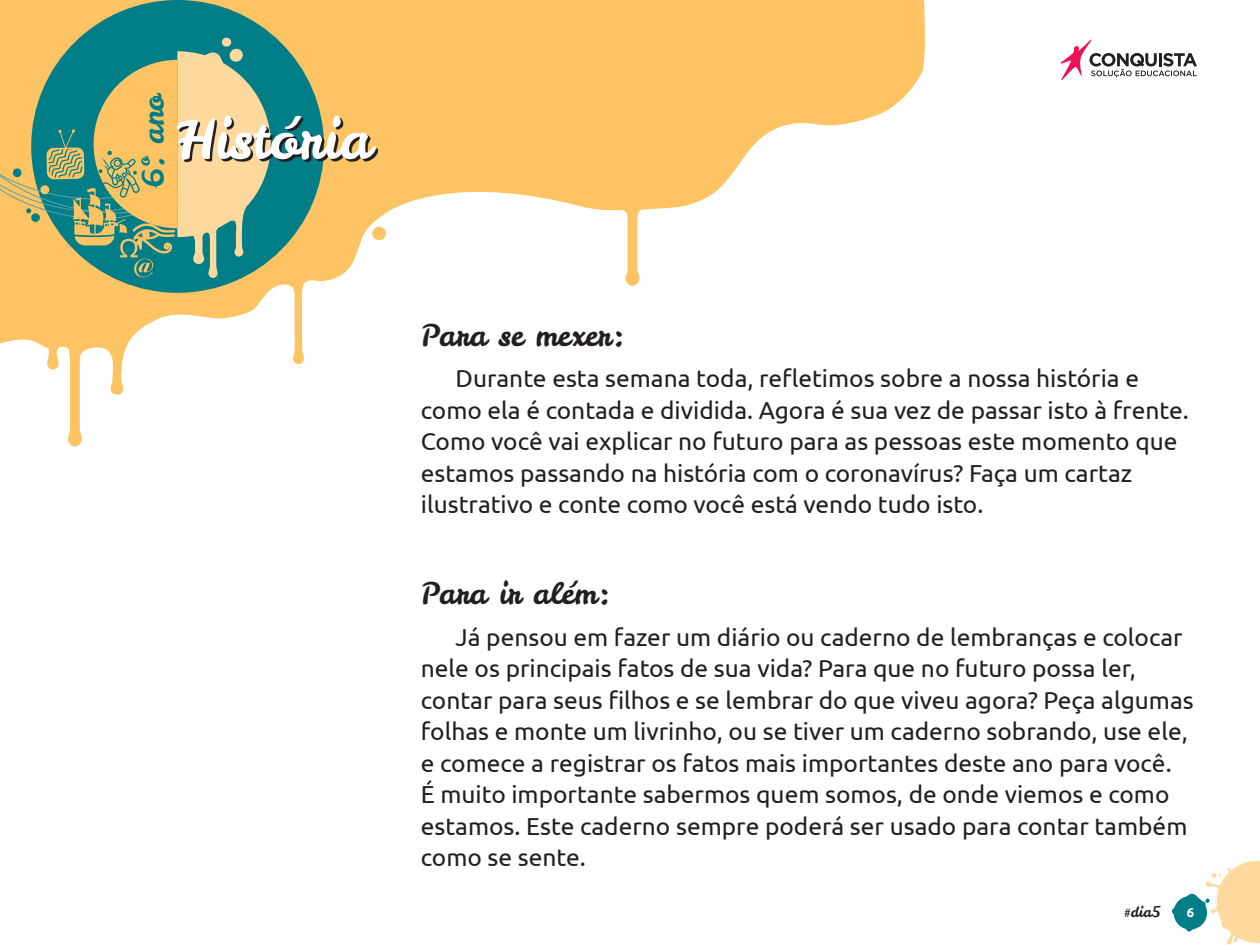
<style>
.page{position:relative;width:1260px;height:945px;background:#fff}
.page>*{position:absolute;margin:0;border:0;box-sizing:border-box;transform-origin:0 0}
.t1{font:54.25px "Leckerli One";color:#fff}
.t2{font:29.75px "Leckerli One";color:#231f20}
.t3{font:29.4px "Leckerli One";color:#007e88}
.t4{font:24.5px/31.5px "Ubuntu";color:#231f20}
.t5{font:14.35px "Leckerli One";color:#231f20}
.t6{font:700 13.12px "Ubuntu";color:#fff}
</style>
<div class="page">
<svg style="left:0;top:0;width:925px;height:447px"></svg>
<div style="left:31px;top:0;width:293px;height:293px;background:#007e88;border-radius:50%"></div>
<svg style="left:1172px;top:861px;width:88px;height:84px"></svg>
<svg style="left:1061px;top:39px;width:136px;height:41px"></svg>
<svg style="left:0;top:37px;width:271px;height:241px"></svg>
<svg style="left:179px;top:118px;width:199px;height:44px;background:#7c7b5c"></svg>
<p class="t3" style="left:133px;top:189px;width:98px;rotate:-90deg">6º. ano</p>
<h1 class="t1" style="left:176px;top:103px;width:197px">História</h1>
<p class="t2" style="left:421px;top:315px;width:206px">Para se mexer:</p>
<p class="t4" style="left:421px;top:362px;width:770px;text-indent:35px">Durante esta semana toda, refletimos sobre a nossa história e como ela é contada e dividida. Agora é sua vez de passar isto à frente.<br>Como você vai explicar no futuro para as pessoas este momento que estamos passando na história com o coronavírus? Faça um cartaz ilustrativo e conte como você está vendo tudo isto.</p>
<p class="t2" style="left:421px;top:573px;width:192px">Para ir além:</p>
<p class="t4" style="left:421px;top:620px;width:774px;text-indent:35px">Já pensou em fazer um diário ou caderno de lembranças e colocar nele os principais fatos de sua vida? Para que no futuro possa ler, contar para seus filhos e se lembrar do que viveu agora? Peça algumas folhas e monte um livrinho, ou se tiver um caderno sobrando, use ele, e comece a registrar os fatos mais importantes deste ano para você.<br>É muito importante sabermos quem somos, de onde viemos e como estamos. Este caderno sempre poderá ser usado para contar também como se sente.</p>
<p class="t5" style="left:1124px;top:903px;width:38px">#dia5</p>
<p class="t6" style="left:1187px;top:905px;width:9px">6</p>
</div>
